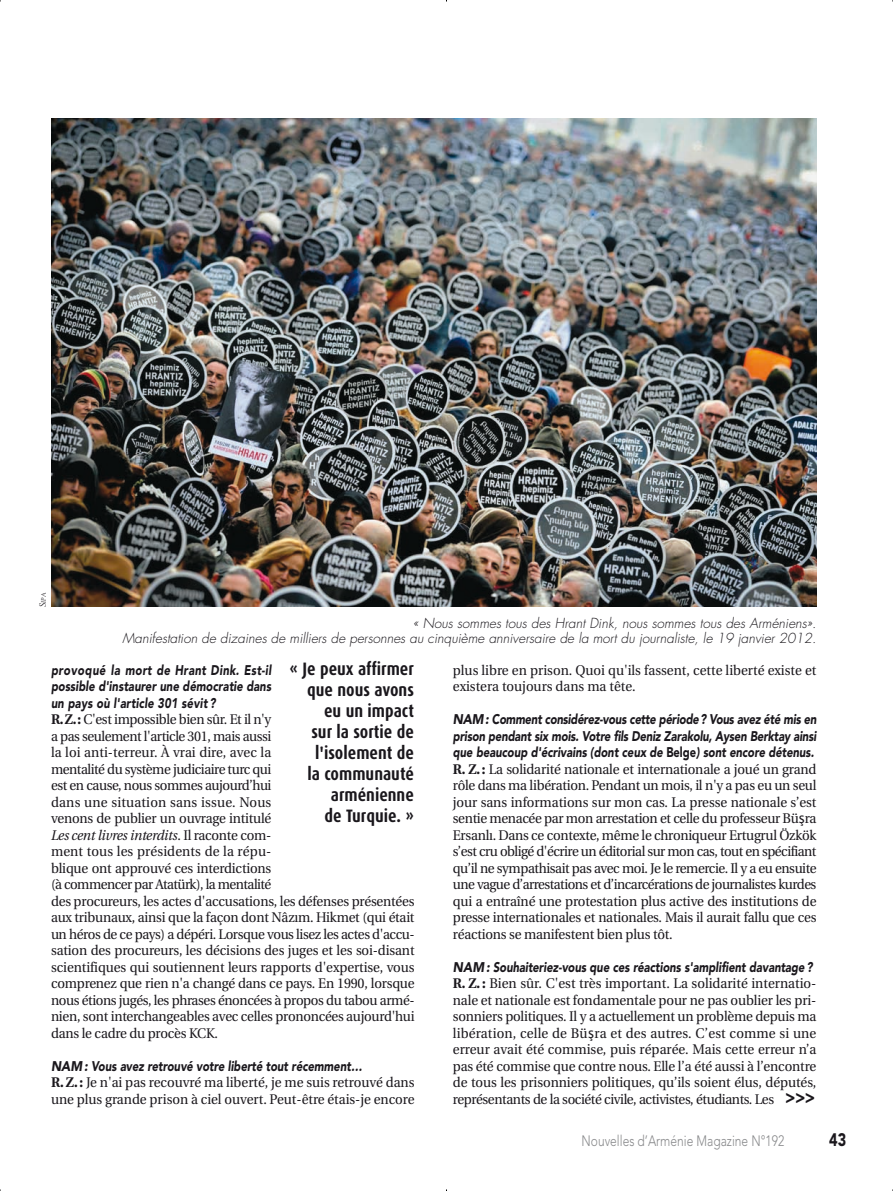
<style>
.page{position:relative;width:893px;height:1191px;background:#fff}
.page>*{position:absolute;margin:0;border:0;box-sizing:border-box;transform-origin:0 0}
.t1{font:900 condensed 19.5px "Flyer";color:#1a171c;scale:.83 1}
.t2{font:700 18px/21px "Dax Condensed";color:#1a171c;text-align:right}
.t3{font:900 18px "Avenir";color:#1a171c;scale:.8 1}
.t4{font:300 15px "Avenir";color:#87888a;scale:.8 1}
.t5{font:13.95px/16.5px "Utopia";letter-spacing:-.015em;color:#1a171c;scale:.95 1}
.t6{font:900 13.95px/16.5px "Avenir";letter-spacing:-.01em;color:#1a171c;text-align:justify;scale:.9 1}
.t7{font:900 13.95px/16.5px "Avenir";letter-spacing:-.01em;color:#1a171c;text-align:justify;scale:.8 1}
.t8{font:italic 300 13.5px/15.8px "Futura";color:#1a171c;text-align:right}
.t9{font:italic 6.3px "Goudy";color:#1a171c}
.s1{font-size:9px}
.s2{font-weight:700}
.s3{font-style:italic}
.s4{font-family:"Lucida Grande"}
</style>
<div class="page">
<img style="left:51px;top:119px;width:765px;height:487px">
<p class="t9" style="left:41px;top:607px;width:16px;rotate:-90deg"><span class="s1">S</span>IPA</p>
<p class="t8" style="left:122px;top:616px;width:698px">« Nous sommes tous des Hrant Dink, nous sommes tous des Arméniens».<br>Manifestation de dizaines de milliers de personnes au cinquième anniversaire de la mort du journaliste, le 19 janvier 2012.</p>
<p class="t2" style="left:289px;top:659px;width:126px">« Je peux affirmer que nous avons eu un impact<br>sur la sortie de l'isolement de<br>la communauté arménienne<br>de Turquie. »</p>
<p class="t7" style="left:51px;top:662px;width:279px">provoqué la mort de Hrant Dink. Est-il possible d'instaurer une démocratie dans un pays où l'article 301 sévit ?</p>
<p class="t5" style="left:51px;top:712px;width:384px"><span class="s2">R. Z.:</span> C'est impossible bien sûr. Et il n'y<br>a pas seulement l'article 301, mais aussi<br>la loi anti-terreur. À vrai dire, avec la<br>mentalité du système judiciaire turc qui<br>est en cause, nous sommes aujourd’hui<br>dans une situation sans issue. Nous<br>venons de publier un ouvrage intitulé<br><span class="s3">Les cent livres interdits</span>. Il raconte com-<br>ment tous les présidents de la répu-<br>blique ont approuvé ces interdictions<br>(à commencer par Atatürk), la mentalité<br>des procureurs, les actes d'accusations, les défenses présentées aux tribunaux, ainsi que la façon dont Nâzım. Hikmet (qui était un héros de ce pays) a dépéri. Lorsque vous lisez les actes d'accu&shy;sation des procureurs, les décisions des juges et les soi-disant scientifiques qui soutiennent leurs rapports d'expertise, vous comprenez que rien n'a changé dans ce pays. En 1990, lorsque nous étions jugés, les phrases énoncées à propos du tabou armé&shy;nien, sont interchangeables avec celles prononcées aujourd'hui dans le cadre du procès KCK.</p>
<p class="t6" style="left:51px;top:1058px;width:349px">NAM : Vous avez retrouvé votre liberté tout récemment…</p>
<p class="t5" style="left:51px;top:1075px;width:384px"><span class="s2">R. Z. :</span> Je n'ai pas recouvré ma liberté, je me suis retrouvé dans une plus grande prison à ciel ouvert. Peut-être étais-je encore</p>
<p class="t5" style="left:453px;top:663px;width:384px">plus libre en prison. Quoi qu'ils fassent, cette liberté existe et existera toujours dans ma tête.</p>
<p class="t6" style="left:453px;top:712px;width:407px">NAM: Comment considérez-vous cette période? Vous avez été mis en prison pendant six mois. Votre fils Deniz Zarakolu, Aysen Berktay ainsi que beaucoup d'écrivains (dont ceux de Belge) sont encore détenus.</p>
<p class="t5" style="left:453px;top:762px;width:384px;text-align:justify"><span class="s2">R. Z. :</span> La solidarité nationale et internationale a joué un grand rôle dans ma libération. Pendant un mois, il n'y a pas eu un seul jour sans informations sur mon cas. La presse nationale s’est sentie menacée par mon arrestation et celle du professeur Bü<span class="s4">ş</span>ra Ersanlı. Dans ce contexte, même le chroniqueur Ertugrul Özkök s’est cru obligé d'écrire un éditorial sur mon cas, tout en spécifiant qu’il ne sympathisait pas avec moi. Je le remercie. Il y a eu ensuite une vague d’arrestations et d’incarcérations de journalistes kurdes qui a entraîné une protestation plus active des institutions de presse internationales et nationales. Mais il aurait fallu que ces réactions se manifestent bien plus tôt.</p>
<p class="t6" style="left:453px;top:959px;width:403px">NAM : Souhaiteriez-vous que ces réactions s'amplifient davantage ?</p>
<p class="t5" style="left:453px;top:976px;width:384px;text-align:justify"><span class="s2">R. Z. :</span> Bien sûr. C'est très important. La solidarité internatio&shy;nale et nationale est fondamentale pour ne pas oublier les pri&shy;sonniers politiques. Il y a actuellement un problème depuis ma libération, celle de Bü<span class="s4">ş</span>ra et des autres. C’est comme si une erreur avait été commise, puis réparée. Mais cette erreur n’a pas été commise que contre nous. Elle l’a été aussi à l’encontre de tous les prisonniers politiques, qu’ils soient élus, députés, représentants de la société civile, activistes, étudiants. Les</p>
<h1 class="t1" style="left:786px;top:1089px;width:37px">&gt;&gt;&gt;</h1>
<p class="t4" style="left:582px;top:1134px;width:255px">Nouvelles d’Arménie Magazine N°192</p>
<p class="t3" style="left:829px;top:1132px;width:23px">43</p>
</div>
